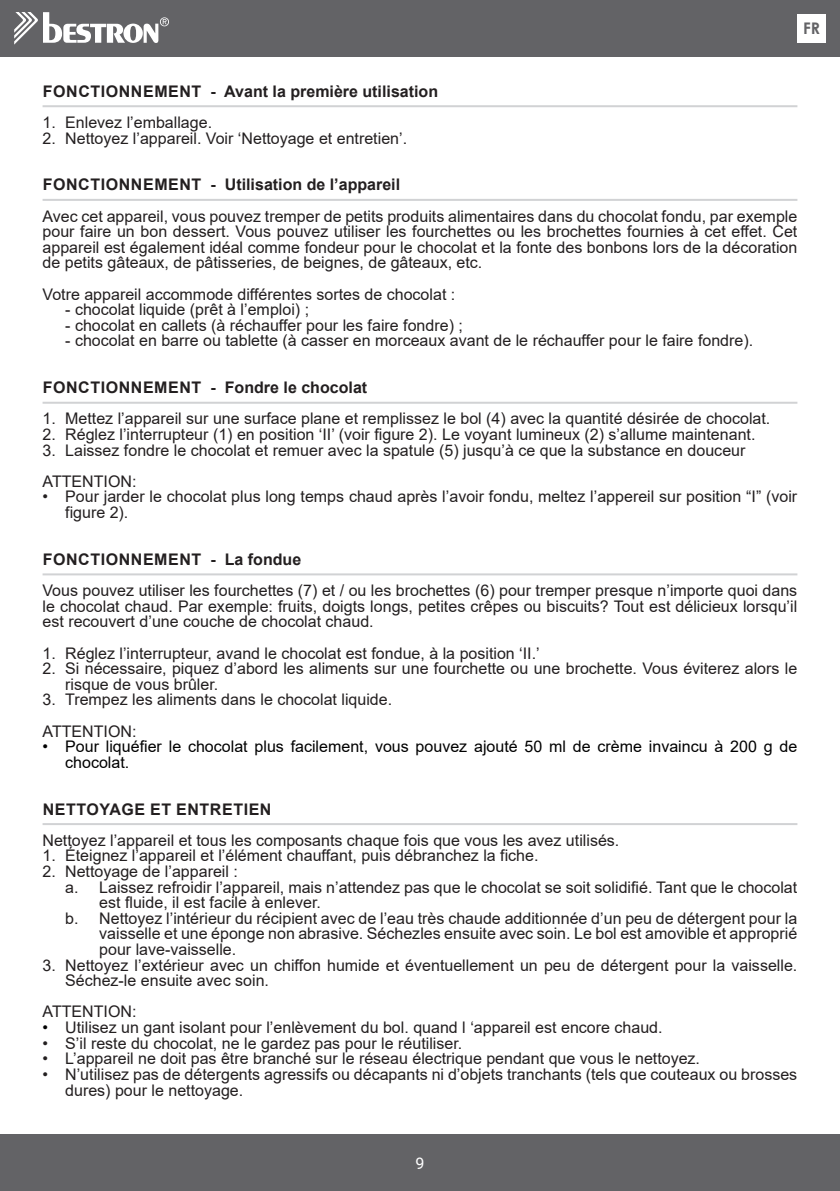
<style>
.page{position:relative;width:840px;height:1191px;background:#fff}
.page>*{position:absolute;margin:0;border:0;box-sizing:border-box;transform-origin:0 0}
.t1{font:16px/15.6px "Arial";color:#231f20}
.t2{font:16px/15.6px "Arial";color:#000}
.t3{font:700 16px "Arial";color:#231f20}
.t4{font:700 16px "Arial";letter-spacing:.035em;color:#231f20}
.t5{font:700 16px "Arial";letter-spacing:.015em;color:#231f20}
.t6{font:700 16px "Century Gothic";color:#636366}
.t7{font:16px "Roboto";color:#fff}
.s1{color:#000}
</style>
<div class="page">
<div style="left:0;top:0;width:839px;height:57px;background:#636366"></div>
<div style="left:0;top:1134px;width:839px;height:57px;background:#636366"></div>
<svg style="left:14px;top:12px;width:155px;height:33px"></svg>
<div style="left:797px;top:14px;width:28px;height:29px;background:#fff"></div>
<hr style="left:43px;top:105px;width:754px;height:2px;background:#d1d2d4">
<hr style="left:43px;top:199px;width:754px;height:2px;background:#d1d2d4">
<hr style="left:43px;top:402px;width:754px;height:2px;background:#d1d2d4">
<hr style="left:43px;top:573px;width:754px;height:2px;background:#d1d2d4">
<hr style="left:43px;top:823px;width:754px;height:2px;background:#d1d2d4">
<p class="t6" style="left:802px;top:16px;width:18px">FR</p>
<p class="t3" style="left:43px;top:80px;width:396px">FONCTIONNEMENT - Avant la première utilisation</p>
<p class="t1" style="left:43px;top:114px;width:171px">1. Enlevez l’emballage.</p>
<p class="t1" style="left:43px;top:130px;width:366px">2. Nettoyez l’appareil. Voir ‘Nettoyage et entretien’.</p>
<p class="t3" style="left:43px;top:173px;width:358px">FONCTIONNEMENT - Utilisation de l’appareil</p>
<p class="t1" style="left:42px;top:208px;width:756px;text-align:justify">Avec cet appareil, vous pouvez tremper de petits produits alimentaires dans du chocolat fondu, par exemple pour faire un bon dessert. Vous pouvez utiliser les fourchettes ou les brochettes fournies à cet effet. Cet appareil est également idéal comme fondeur pour le chocolat et la fonte des bonbons lors de la décoration de petits gâteaux, de pâtisseries, de beignes, de gâteaux, etc.</p>
<p class="t1" style="left:42px;top:286px;width:414px">Votre appareil accommode différentes sortes de chocolat :</p>
<p class="t1" style="left:65px;top:302px;width:245px">- chocolat liquide (prêt à l’emploi) ;</p>
<p class="t1" style="left:65px;top:317px;width:399px">- chocolat en callets (à réchauffer pour les faire fondre) ;</p>
<p class="t1" style="left:65px;top:333px;width:689px">- chocolat en barre ou tablette (à casser en morceaux avant de le réchauffer pour le faire fondre).</p>
<p class="t5" style="left:43px;top:376px;width:326px">FONCTIONNEMENT - Fondre le chocolat</p>
<p class="t1" style="left:42px;top:411px;width:729px">1. Mettez l’appareil sur une surface plane et remplissez le bol (4) avec la quantité désirée de chocolat.</p>
<p class="t1" style="left:42px;top:426px;width:714px">2. Réglez l’interrupteur (1) en position ‘II’ (voir figure 2). Le voyant lumineux (2) s’allume maintenant.</p>
<p class="t1" style="left:42px;top:434px;width:704px;line-height:31.2px">3. Laissez fondre le chocolat et remuer avec la spatule (5) jusqu’à ce que la substance en douceur<br>ATTENTION:</p>
<p class="t1" style="left:65px;top:489px;width:733px;text-indent:-23px">• Pour jarder le chocolat plus long temps chaud après l’avoir fondu, meltez l’appereil sur position “I” (voir figure 2).</p>
<p class="t4" style="left:43px;top:548px;width:260px">FONCTIONNEMENT - La fondue</p>
<p class="t1" style="left:42px;top:582px;width:755px;text-align:justify">Vous pouvez utiliser les fourchettes (7) et / ou les brochettes (6) pour tremper presque n’importe quoi dans le chocolat chaud. Par exemple: fruits, doigts longs, petites crêpes ou biscuits? Tout est délicieux lorsqu’il est recouvert d’une couche de chocolat chaud.</p>
<p class="t1" style="left:42px;top:645px;width:498px">1. Réglez l’interrupteur, avand le chocolat est fondue, à la position ‘II.’</p>
<p class="t1" style="left:65px;top:660px;width:733px;text-indent:-23px">2. Si nécessaire, piquez d’abord les aliments sur une fourchette ou une brochette. Vous éviterez alors le risque de vous brûler.</p>
<p class="t1" style="left:42px;top:684px;width:351px;line-height:31.2px">3. Trempez les aliments dans le chocolat liquide.<br>ATTENTION:</p>
<p class="t2" style="left:65px;top:738px;width:733px;text-indent:-23px">• Pour liquéfier le chocolat plus facilement, vous pouvez ajouté 50 ml de crème invaincu à 200 g de chocolat.</p>
<p class="t4" style="left:43px;top:797px;width:230px">NETTOYAGE ET ENTRETIEN</p>
<p class="t1" style="left:42px;top:832px;width:578px">Nettoyez l’appareil et tous les composants chaque fois que vous les avez utilisés.</p>
<p class="t1" style="left:42px;top:848px;width:497px">1. Éteignez l’appareil et l’élément chauffant, puis débranchez la fiche.</p>
<p class="t1" style="left:42px;top:863px;width:197px">2. Nettoyage de l’appareil :</p>
<p class="t1" style="left:65px;top:879px;width:733px">a. Laissez refroidir l’appareil, mais n’attendez pas que le chocolat se soit solidifié. Tant que le chocolat</p>
<p class="t1" style="left:99px;top:894px;width:223px">est fluide, il est facile à enlever.</p>
<p class="t1" style="left:65px;top:910px;width:733px">b. Nettoyez l’intérieur du récipient avec de l’eau très chaude additionnée d’un peu de détergent pour la</p>
<p class="t1" style="left:99px;top:926px;width:699px">vaisselle et une éponge non abrasive. Séchezles ensuite avec soin. Le bol est amovible et approprié</p>
<p class="t1" style="left:99px;top:941px;width:138px">pour lave-vaisselle.</p>
<p class="t1" style="left:65px;top:957px;width:733px;text-indent:-23px">3. Nettoyez l’extérieur avec un chiffon humide et éventuellement un peu de détergent pour la vaisselle.<br>Séchez-le ensuite avec soin.</p>
<p class="t1" style="left:42px;top:1004px;width:95px">ATTENTION:</p>
<p class="t1" style="left:42px;top:1019px;width:621px"><span class="s1">•</span> Utilisez un gant isolant pour l’enlèvement du bol. quand l ‘appareil est encore chaud.</p>
<p class="t1" style="left:42px;top:1035px;width:421px">• S’il reste du chocolat, ne le gardez pas pour le réutiliser.</p>
<p class="t1" style="left:42px;top:1050px;width:658px">• L’appareil ne doit pas être branché sur le réseau électrique pendant que vous le nettoyez.</p>
<p class="t1" style="left:65px;top:1066px;width:733px;text-indent:-23px">• N’utilisez pas de détergents agressifs ou décapants ni d’objets tranchants (tels que couteaux ou brosses dures) pour le nettoyage.</p>
<p class="t7" style="left:415px;top:1151px;width:10px">9</p>
</div>
